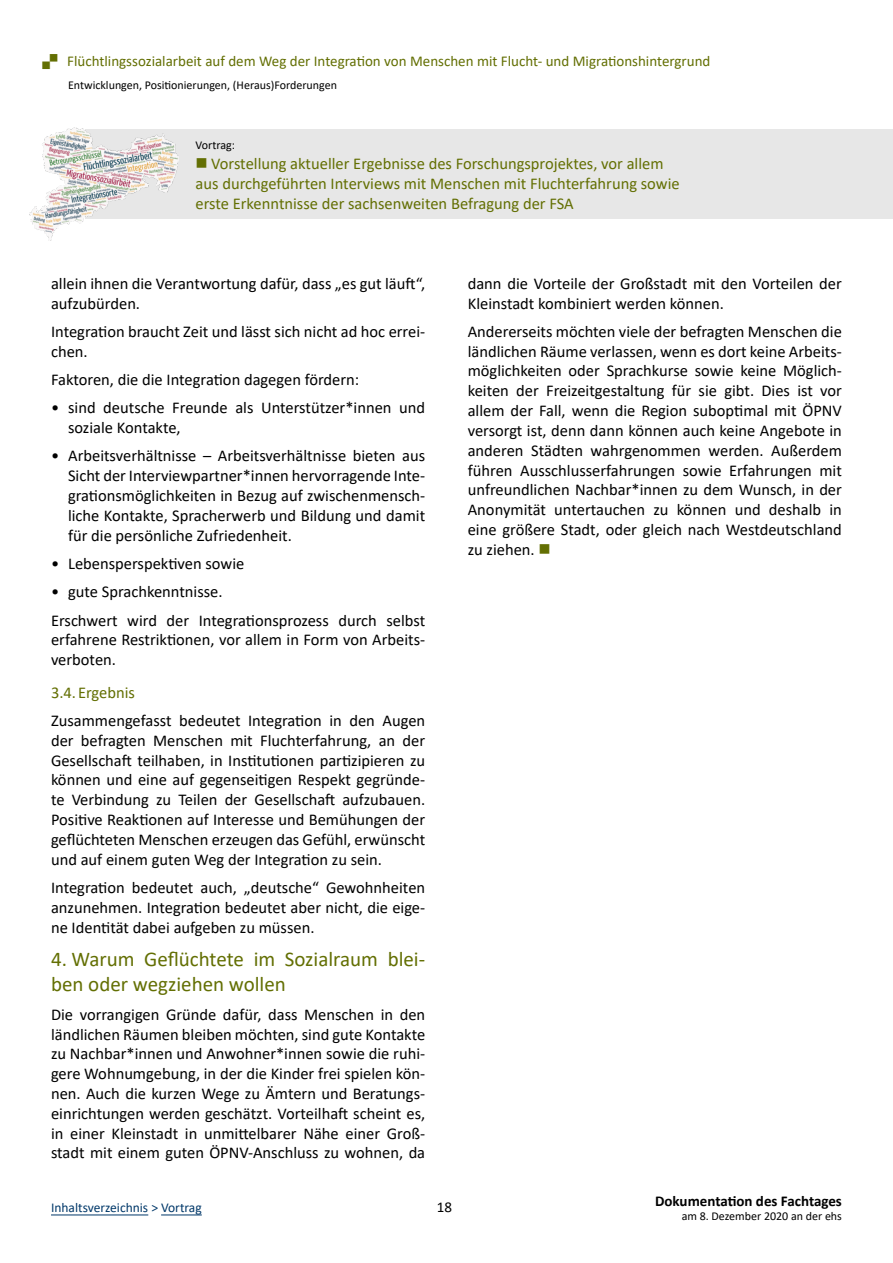
<style>
.page{position:relative;width:893px;height:1263px;background:#fff}
.page>*{position:absolute;margin:0;border:0;box-sizing:border-box;transform-origin:0 0}
.t1{font:21px/25.2px "Calibri";color:#636f03}
.t2{font:16.5px/19.8px "Calibri";color:#000}
.t3{font:16.5px/19.8px "Calibri";color:#636f03}
.t4{font:15px "Calibri";color:#636f03}
.t5{font:700 15px "Calibri";color:#000}
.t6{font:15px "Calibri";color:#000}
.t7{font:13.5px "Calibri";color:#003869}
.t8{font:12px "Calibri";color:#000}
.s1{color:#636f03}
</style>
<div class="page">
<hr style="left:51px;top:1214px;width:97px;height:1px;background:#003869">
<hr style="left:161px;top:1214px;width:41px;height:1px;background:#003869">
<div style="left:85px;top:130px;width:808px;height:89px;background:#e7e7e7"></div>
<img style="left:30px;top:128px;width:149px;height:112px">
<p class="t4" style="left:67px;top:50px;width:645px">Flüchtlingssozialarbeit auf dem Weg der Integration von Menschen mit Flucht- und Migrationshintergrund</p>
<p class="t8" style="left:68px;top:76px;width:270px">Entwicklungen, Positionierungen, (Heraus)Forderungen</p>
<p class="t8" style="left:196px;top:137px;width:41px">Vortrag:</p>
<p class="t3" style="left:196px;top:153px;width:486px;text-indent:16px">Vorstellung aktueller Ergebnisse des Forschungsprojektes, vor allem aus durchgeführten Interviews mit Menschen mit Fluchterfahrung sowie erste Erkenntnisse der sachsenweiten Befragung der FSA</p>
<p class="t2" style="left:51px;top:273px;width:376px">allein ihnen die Verantwortung dafür, dass „es gut läuft“, aufzubürden.</p>
<p class="t2" style="left:51px;top:321px;width:376px">Integration braucht Zeit und lässt sich nicht ad hoc errei&shy;chen.</p>
<p class="t2" style="left:51px;top:369px;width:310px">Faktoren, die die Integration dagegen fördern:</p>
<p class="t2" style="left:68px;top:397px;width:359px;text-indent:-17px">• sind deutsche Freunde als Unterstützer*innen und soziale Kontakte,</p>
<p class="t2" style="left:68px;top:446px;width:359px;text-align:justify;text-indent:-17px">• Arbeitsverhältnisse – Arbeitsverhältnisse bieten aus Sicht der Interviewpartner*innen hervorragende Inte&shy;grationsmöglichkeiten in Bezug auf zwischenmensch&shy;liche Kontakte, Spracherwerb und Bildung und damit für die persönliche Zufriedenheit.</p>
<p class="t2" style="left:51px;top:553px;width:195px">• Lebensperspektiven sowie</p>
<p class="t2" style="left:51px;top:577px;width:376px;line-height:28.3px">• gute Sprachkenntnisse.<br>Erschwert wird der Integrationsprozess durch selbst</p>
<p class="t2" style="left:51px;top:629px;width:376px">erfahrene Restriktionen, vor allem in Form von Arbeits&shy;verboten.</p>
<p class="t3" style="left:51px;top:682px;width:85px">3.4.Ergebnis</p>
<p class="t2" style="left:51px;top:710px;width:376px;text-align:justify">Zusammengefasst bedeutet Integration in den Augen der befragten Menschen mit Fluchterfahrung, an der Gesellschaft teilhaben, in Institutionen partizipieren zu können und eine auf gegenseitigen Respekt gegründe&shy;te Verbindung zu Teilen der Gesellschaft aufzubauen.<br>Positive Reaktionen auf Interesse und Bemühungen der geflüchteten Menschen erzeugen das Gefühl, erwünscht und auf einem guten Weg der Integration zu sein.</p>
<p class="t2" style="left:51px;top:877px;width:376px;text-align:justify">Integration bedeutet auch, „deutsche“ Gewohnheiten anzunehmen. Integration bedeutet aber nicht, die eige&shy;ne Identität dabei aufgeben zu müssen.</p>
<p class="t1" style="left:51px;top:946px;width:376px">4. Warum Geflüchtete im Sozialraum blei&shy;ben oder wegziehen wollen</p>
<p class="t2" style="left:51px;top:1004px;width:376px;text-align:justify">Die vorrangigen Gründe dafür, dass Menschen in den ländlichen Räumen bleiben möchten, sind gute Kontakte zu Nachbar*innen und Anwohner*innen sowie die ruhi&shy;gere Wohnumgebung, in der die Kinder frei spielen kön&shy;nen. Auch die kurzen Wege zu Ämtern und Beratungs&shy;einrichtungen werden geschätzt. Vorteilhaft scheint es, in einer Kleinstadt in unmittelbarer Nähe einer Groß&shy;stadt mit einem guten ÖPNV-Anschluss zu wohnen, da</p>
<p class="t2" style="left:468px;top:273px;width:376px">dann die Vorteile der Großstadt mit den Vorteilen der<br>Kleinstadt kombiniert werden können.</p>
<p class="t2" style="left:468px;top:321px;width:376px;text-align:justify">Andererseits möchten viele der befragten Menschen die ländlichen Räume verlassen, wenn es dort keine Arbeits&shy;möglichkeiten oder Sprachkurse sowie keine Möglich&shy;keiten der Freizeitgestaltung für sie gibt. Dies ist vor allem der Fall, wenn die Region suboptimal mit ÖPNV versorgt ist, denn dann können auch keine Angebote in anderen Städten wahrgenommen werden. Außerdem führen Ausschlusserfahrungen sowie Erfahrungen mit unfreundlichen Nachbar*innen zu dem Wunsch, in der Anonymität untertauchen zu können und deshalb in eine größere Stadt, oder gleich nach Westdeutschland zu ziehen. <span class="s1">■</span></p>
<p class="t7" style="left:51px;top:1198px;width:152px">Inhaltsverzeichnis &gt; Vortrag</p>
<p class="t6" style="left:437px;top:1196px;width:17px">18</p>
<p class="t5" style="left:655px;top:1190px;width:188px">Dokumentation des Fachtages</p>
<p class="t8" style="left:682px;top:1208px;width:162px">am 8. Dezember 2020 an der ehs</p>
</div>
